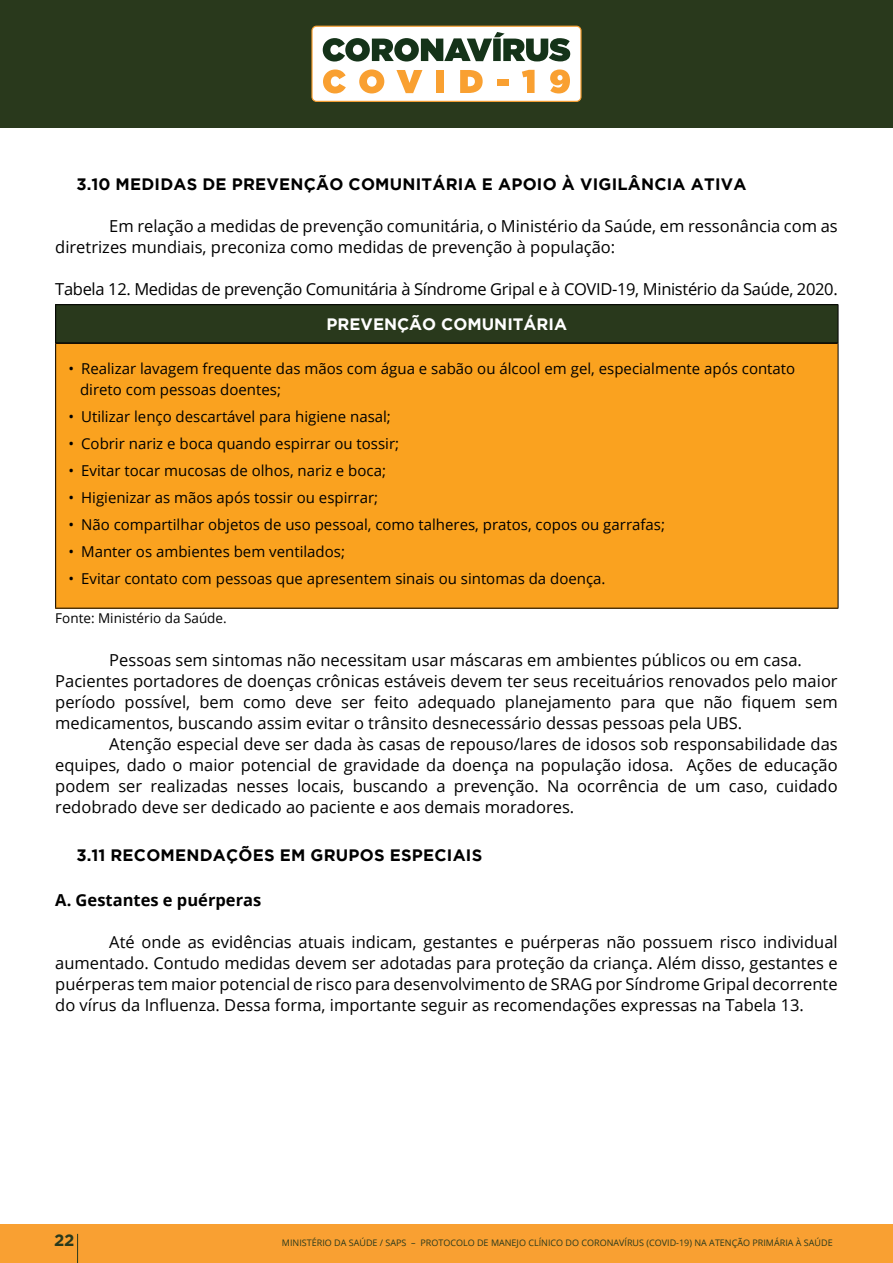
<style>
.page{position:relative;width:893px;height:1263px;background:#fff}
.page>*{position:absolute;margin:0;border:0;box-sizing:border-box;transform-origin:0 0}
.t1{font:16.5px/21px "Open Sans";color:#000}
.t2{font:700 16.5px "Gotham";letter-spacing:.015em;color:#000}
.t3{font:16.5px "Open Sans";letter-spacing:-.02em;color:#000}
.t4{font:700 16.5px "Open Sans";color:#000}
.t5{font:700 16.5px "Gotham";color:#fff}
.t6{font:700 16.5px "Gotham";color:#29391c}
.t7{font:15px/21px "Open Sans";color:#000}
.t8{font:13.5px "Open Sans";color:#000}
.t9{font:9px "Open Sans";color:#29391c}
</style>
<div class="page">
<div style="left:0;top:0;width:893px;height:128px;background:#29391c"></div>
<div style="left:0;top:1225px;width:893px;height:38px;background:#f9a032"></div>
<svg style="left:311px;top:26px;width:271px;height:76px;background:#d1cab5"></svg>
<svg style="left:77px;top:1234px;width:1px;height:29px"></svg>
<div style="left:56px;top:305px;width:782px;height:38px;background:#29391c"></div>
<div style="left:56px;top:343px;width:782px;height:265px;background:#faa21f"></div>
<hr style="left:56px;top:342px;width:782px;height:2px;background:#000">
<hr style="left:55px;top:304px;width:783px;height:1px;background:#000">
<hr style="left:55px;top:305px;width:1px;height:38px;background:#000">
<hr style="left:838px;top:305px;width:1px;height:38px;background:#000">
<hr style="left:55px;top:343px;width:1px;height:265px;background:#000">
<hr style="left:838px;top:343px;width:1px;height:265px;background:#000">
<hr style="left:55px;top:608px;width:783px;height:1px;background:#000">
<p class="t2" style="left:77px;top:175px;width:66px">3.10 MEDIDAS</p>
<p class="t2" style="left:202px;top:175px;width:43px">DE PREVENÇÃO</p>
<p class="t2" style="left:349px;top:175px;width:13px">COMUNITÁRIA</p>
<p class="t2" style="left:482px;top:175px;width:29px">E APOIO</p>
<p class="t2" style="left:562px;top:175px;width:29px">À VIGI</p>
<p class="t2" style="left:617px;top:175px;width:36px">LÂNCIA</p>
<p class="t2" style="left:691px;top:175px;width:12px">ATIVA</p>
<p class="t1" style="left:55px;top:215px;width:784px;text-indent:54px">Em relação a medidas de prevenção comunitária, o Ministério da Saúde, em ressonância com as diretrizes mundiais, preconiza como medidas de prevenção à população:</p>
<p class="t3" style="left:55px;top:278px;width:784px">Tabela 12. Medidas de prevenção Comunitária à Síndrome Gripal e à COVID-19, Ministério da Saúde, 2020.</p>
<p class="t5" style="left:327px;top:315px;width:242px">PREVENÇÃO COMUNITÁRIA</p>
<p class="t7" style="left:80px;top:358px;width:717px;text-indent:-12px">• Realizar lavagem frequente das mãos com água e sabão ou álcool em gel, especialmente após contato direto com pessoas doentes;</p>
<p class="t7" style="left:68px;top:406px;width:324px">• Utilizar lenço descartável para higiene nasal;</p>
<p class="t7" style="left:68px;top:433px;width:332px">• Cobrir nariz e boca quando espirrar ou tossir;</p>
<p class="t7" style="left:68px;top:460px;width:319px">• Evitar tocar mucosas de olhos, nariz e boca;</p>
<p class="t7" style="left:68px;top:487px;width:311px">• Higienizar as mãos após tossir ou espirrar;</p>
<p class="t7" style="left:68px;top:514px;width:598px">• Não compartilhar objetos de uso pessoal, como talheres, pratos, copos ou garrafas;</p>
<p class="t7" style="left:68px;top:541px;width:278px">• Manter os ambientes bem ventilados;</p>
<p class="t7" style="left:68px;top:568px;width:539px">• Evitar contato com pessoas que apresentem sinais ou sintomas da doença.</p>
<p class="t8" style="left:55px;top:609px;width:173px">Fonte: Ministério da Saúde.</p>
<p class="t1" style="left:55px;top:649px;width:784px;text-indent:54px">Pessoas sem sintomas não necessitam usar máscaras em ambientes públicos ou em casa.<br>Pacientes portadores de doenças crônicas estáveis devem ter seus receituários renovados pelo maior período possível, bem como deve ser feito adequado planejamento para que não fiquem sem medicamentos, buscando assim evitar o trânsito desnecessário dessas pessoas pela UBS.</p>
<p class="t1" style="left:55px;top:733px;width:784px;text-align:justify;text-indent:54px">Atenção especial deve ser dada às casas de repouso/lares de idosos sob responsabilidade das equipes, dado o maior potencial de gravidade da doença na população idosa. Ações de educação podem ser realizadas nesses locais, buscando a prevenção. Na ocorrência de um caso, cuidado redobrado deve ser dedicado ao paciente e aos demais moradores.</p>
<p class="t2" style="left:77px;top:845px;width:60px">3.11 RECOMENDAÇ</p>
<p class="t2" style="left:239px;top:845px;width:86px">ÕESEM GRUPOS</p>
<p class="t2" style="left:390px;top:845px;width:12px">ESPECIAIS</p>
<p class="t4" style="left:55px;top:888px;width:208px">A. Gestantes e puérperas</p>
<p class="t1" style="left:55px;top:931px;width:784px;text-align:justify;text-indent:54px">Até onde as evidências atuais indicam, gestantes e puérperas não possuem risco individual aumentado. Contudo medidas devem ser adotadas para proteção da criança. Além disso, gestantes e puérperas tem maior potencial de risco para desenvolvimento de SRAG por Síndrome Gripal decorrente do vírus da Influenza. Dessa forma, importante seguir as recomendações expressas na Tabela 13.</p>
<p class="t6" style="left:54px;top:1230px;width:22px">22</p>
<p class="t9" style="left:282px;top:1236px;width:151px">Ministério da Saúde / SAPS – PROTO</p>
<p class="t9" style="left:450px;top:1236px;width:56px">COLO DE MANE</p>
<p class="t9" style="left:517px;top:1236px;width:78px">JO CLÍNI CO DO CORONA</p>
<p class="t9" style="left:619px;top:1236px;width:97px">VÍRUS (COVID-19) NA ATEN</p>
<p class="t9" style="left:732px;top:1236px;width:54px">ÇÃO PRI MÁRIA</p>
<p class="t9" style="left:796px;top:1236px;width:15px">À SAÚDE</p>
</div>
